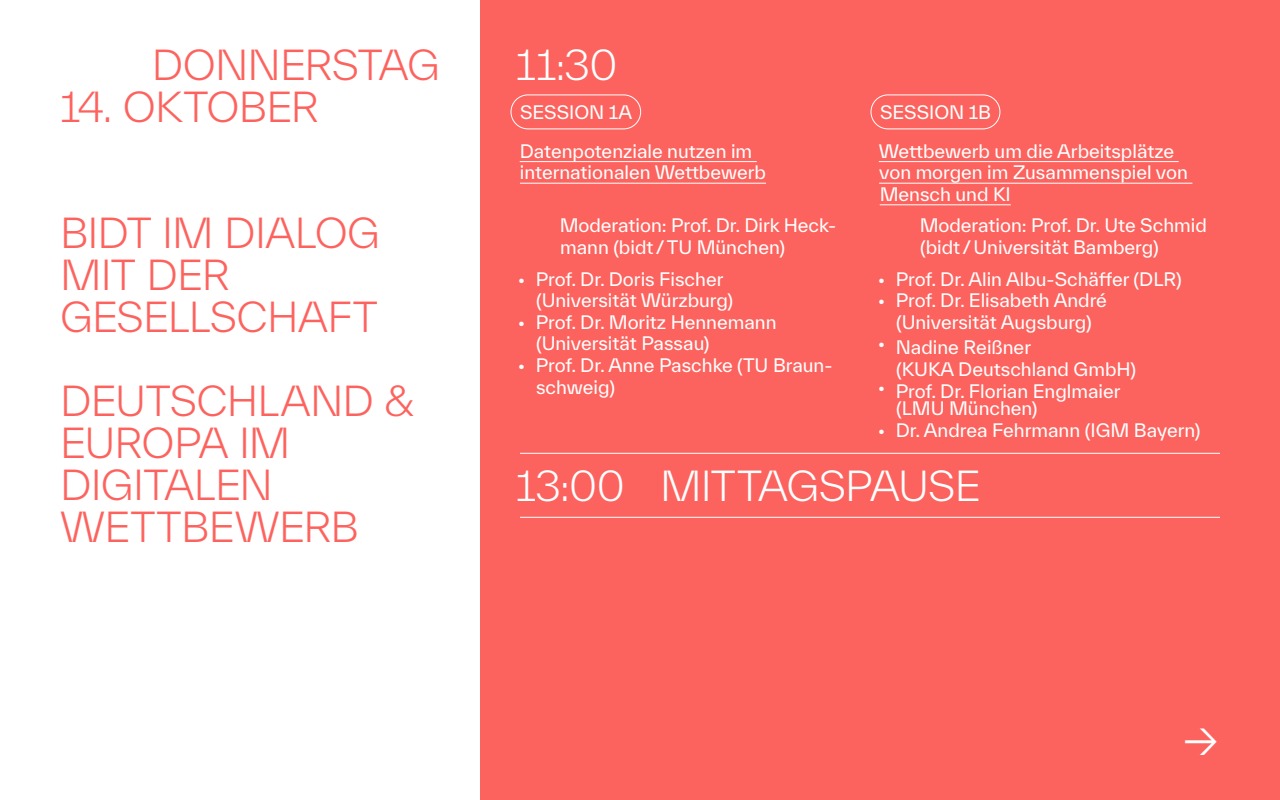
<style>
.page{position:relative;width:1280px;height:800px;background:#fff}
.page>*{position:absolute;margin:0;border:0;box-sizing:border-box;transform-origin:0 0}
.t1{font:300 48px "TWK Everett";color:#fff}
.t2{font:300 40px/42px "TWK Everett";letter-spacing:-.02em;color:#fd635e}
.t3{font:300 40px "TWK Everett";letter-spacing:-.015em;color:#fff}
.t4{font:18px/21.6px "TWK Everett";color:#fff}
.s1{font-size:40px;color:#fd635e}
</style>
<div class="page">
<div style="left:480px;top:0;width:800px;height:800px;background:#fd635e"></div>
<hr style="left:520px;top:453px;width:700px;height:1px;background:#fff">
<hr style="left:520px;top:517px;width:700px;height:1px;background:#fff">
<hr style="left:520px;top:161px;width:237px;height:1px;background:#fff">
<hr style="left:520px;top:183px;width:246px;height:1px;background:#fff">
<div style="left:511px;top:94px;width:130px;height:35px;border:1px solid #fff;border-radius:17px"></div>
<hr style="left:879px;top:161px;width:300px;height:1px;background:#fff">
<hr style="left:879px;top:183px;width:313px;height:1px;background:#fff">
<hr style="left:880px;top:204px;width:131px;height:1px;background:#fff">
<div style="left:871px;top:94px;width:129px;height:35px;border:1px solid #fff;border-radius:17px"></div>
<h2 class="t2" style="left:152px;top:44px;width:290px">DONNERSTAG</h2>
<h2 class="t2" style="left:60px;top:86px;width:260px">14. OKTOBER</h2>
<h2 class="t2" style="left:60px;top:212px;width:322px">BIDT IM DIALOG<br>MIT DER<br>GESELLSCHAFT</h2>
<h2 class="t2" style="left:60px;top:380px;width:356px">DEUTSCHLAND &amp;<br>EUROPA IM<br>DIGITALEN<br>WETTBEWERB</h2>
<h2 class="t3" style="left:516px;top:38px;width:103px">11:30</h2>
<p class="t4" style="left:520px;top:93px;width:234px;line-height:38.5px">SESSION 1A<br>Datenpotenziale nutzen im</p>
<p class="t4" style="left:520px;top:161px;width:248px">internationalen Wettbewerb</p>
<p class="t4" style="left:560px;top:215px;width:278px">Moderation: Prof. Dr. Dirk Heck&shy;mann (bidt / TU München)</p>
<p class="t4" style="left:536px;top:268px;width:199px;text-indent:-18px">• Prof. Dr. Doris Fischer (Universität Würzburg)</p>
<p class="t4" style="left:536px;top:311px;width:242px;text-indent:-18px">• Prof. Dr. Moritz Hennemann (Universität Passau)</p>
<p class="t4" style="left:536px;top:354px;width:298px;text-indent:-18px">• Prof. Dr. Anne Paschke (TU Braun&shy;schweig)</p>
<p class="t4" style="left:879px;top:93px;width:297px;line-height:38.5px">SESSION 1B<br>Wettbewerb um die Arbeitsplätze</p>
<p class="t4" style="left:879px;top:161px;width:310px">von morgen im Zusammenspiel von<br>Mensch und KI</p>
<p class="t4" style="left:920px;top:215px;width:289px">Moderation: Prof. Dr. Ute Schmid (bidt / Universität Bamberg)</p>
<p class="t4" style="left:878px;top:268px;width:305px">• Prof. Dr. Alin Albu-Schäffer (DLR)</p>
<p class="t4" style="left:878px;top:289px;width:231px">• Prof. Dr. Elisabeth André</p>
<p class="t4" style="left:896px;top:311px;width:197px">(Universität Augsburg)</p>
<p class="t4" style="left:878px;top:333px;width:9px">•</p>
<p class="t4" style="left:878px;top:376px;width:9px">•</p>
<p class="t4" style="left:896px;top:337px;width:242px">Nadine Reißner<br>(KUKA Deutschland GmbH)<br>Prof. Dr. Florian Englmaier</p>
<p class="t4" style="left:896px;top:397px;width:143px">(LMU München)</p>
<p class="t4" style="left:878px;top:419px;width:324px">• Dr. Andrea Fehrmann (IGM Bayern)</p>
<h2 class="t3" style="left:516px;top:459px;width:467px">13:00 MITTAGSPAUSE</h2>
<h1 class="t1" style="left:1183px;top:710px;width:38px">→<span class="s1">→</span></h1>
</div>
